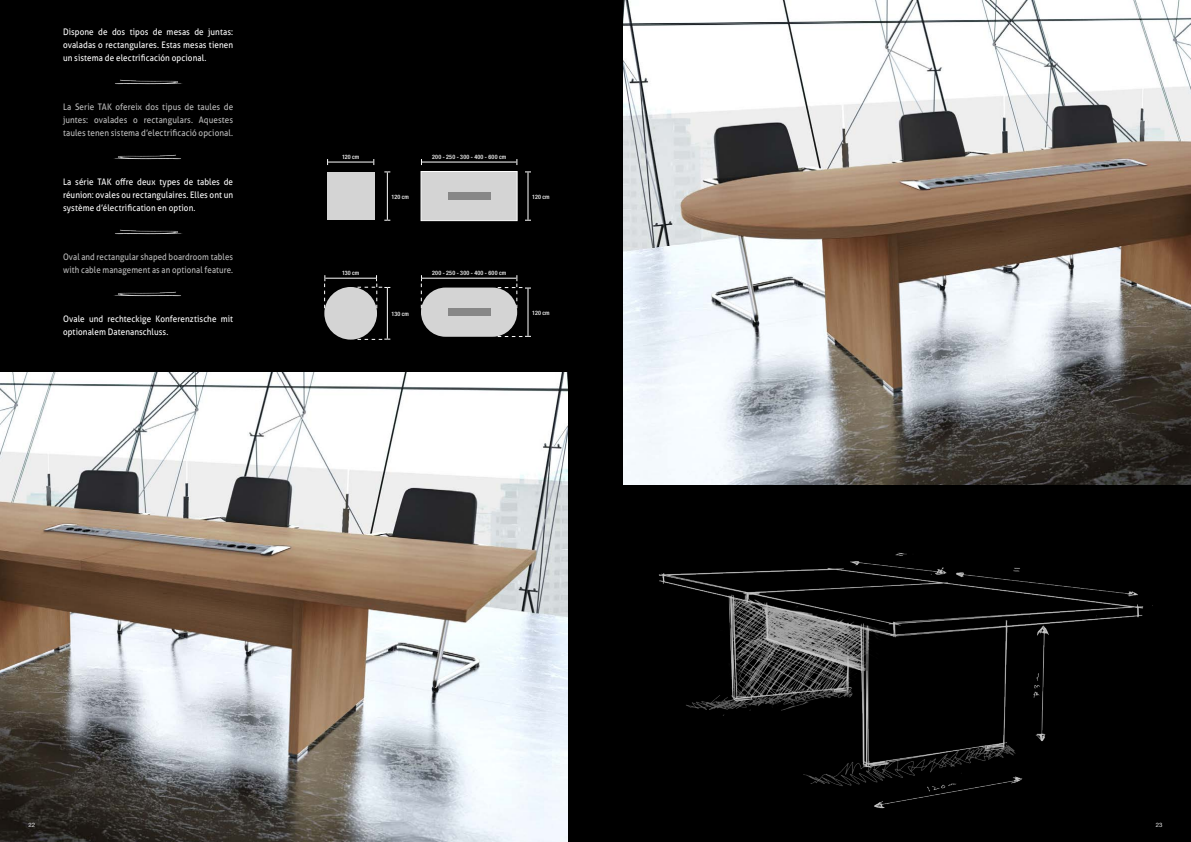
<style>
.page{position:relative;width:1191px;height:842px;background:#000}
.page>*{position:absolute;margin:0;border:0;box-sizing:border-box;transform-origin:0 0}
.t1{font:9px/13px "Aller";letter-spacing:.01em;color:#fff;text-align:justify;scale:.9 1}
.t2{font:9px/13px "Aller";letter-spacing:.01em;color:#bcbcbc;text-align:justify;scale:.9 1}
.t3{font:9px/13px "Aller";letter-spacing:.01em;color:#bcbcbc;scale:.88 1}
.t4{font:500 condensed 6px "Helvetica Neue LT Std";letter-spacing:.03em;color:#fff}
.t5{font:6px "Helvetica Neue LT Std";color:#ededed}
</style>
<div class="page">
<img style="left:623px;top:459px;width:530px;height:350px">
<img style="left:0;top:373px;width:567px;height:469px">
<img style="left:624px;top:0;width:567px;height:485px">
<hr style="left:528px;top:172px;width:1px;height:48px;background:#fff">
<hr style="left:387px;top:172px;width:1px;height:48px;background:#fff">
<hr style="left:528px;top:289px;width:1px;height:47px;background:#fff">
<hr style="left:387px;top:288px;width:1px;height:51px;background:#fff">
<hr style="left:422px;top:162px;width:94px;height:1px;background:#fff">
<hr style="left:328px;top:162px;width:45px;height:1px;background:#fff">
<hr style="left:325px;top:278px;width:51px;height:1px;background:#fff">
<hr style="left:422px;top:278px;width:94px;height:1px;background:#fff">
<div style="left:324px;top:287px;width:53px;height:53px;background:#d4d4d4;border-radius:50%"></div>
<div style="left:421px;top:171px;width:96px;height:50px;background:#d4d4d4;border:1px solid #fff"></div>
<div style="left:448px;top:192px;width:42px;height:8px;background:#878787"></div>
<div style="left:421px;top:288px;width:96px;height:49px;background:#d4d4d4;border-radius:25px"></div>
<div style="left:448px;top:308px;width:42px;height:8px;background:#878787"></div>
<svg style="left:421px;top:275px;width:1px;height:33px"></svg>
<svg style="left:324px;top:275px;width:1px;height:33px"></svg>
<svg style="left:498px;top:275px;width:33px;height:33px"></svg>
<svg style="left:498px;top:336px;width:33px;height:1px"></svg>
<svg style="left:357px;top:275px;width:33px;height:33px"></svg>
<svg style="left:357px;top:339px;width:33px;height:1px"></svg>
<div style="left:327px;top:172px;width:47px;height:48px;background:#d4d4d4"></div>
<img style="left:115px;top:79px;width:67px;height:6px">
<img style="left:114px;top:154px;width:67px;height:6px">
<img style="left:115px;top:229px;width:67px;height:6px">
<img style="left:114px;top:291px;width:67px;height:6px">
<p class="t1" style="left:63px;top:25px;width:190px">Dispone de dos tipos de mesas de juntas: ovaladas o rectangulares. Estas mesas tienen un sistema de electrificación opcional.</p>
<p class="t2" style="left:63px;top:100px;width:190px">La Serie TAK ofereix dos tipus de taules de juntes: ovalades o rectangulars. Aquestes taules tenen sistema d’electrificació opcional.</p>
<p class="t1" style="left:63px;top:175px;width:190px">La série TAK offre deux types de tables de réunion: ovales ou rectangulaires. Elles ont un système d’électrification en option.</p>
<p class="t3" style="left:63px;top:250px;width:195px">Oval and rectangular shaped boardroom tables with cable management as an optional feature.</p>
<p class="t1" style="left:63px;top:312px;width:190px">Ovale und rechteckige Konferenztische mit optionalem Datenanschluss.</p>
<p class="t4" style="left:342px;top:154px;width:19px">120 cm</p>
<p class="t4" style="left:432px;top:154px;width:76px">200 - 250 - 300 - 400 - 600 cm</p>
<p class="t4" style="left:391px;top:193px;width:19px">120 cm</p>
<p class="t4" style="left:532px;top:193px;width:19px">120 cm</p>
<p class="t4" style="left:342px;top:270px;width:19px">130 cm</p>
<p class="t4" style="left:432px;top:270px;width:76px">200 - 250 - 300 - 400 - 600 cm</p>
<p class="t4" style="left:391px;top:311px;width:19px">130 cm</p>
<p class="t4" style="left:532px;top:310px;width:19px">120 cm</p>
<p class="t5" style="left:28px;top:821px;width:8px">22</p>
<p class="t5" style="left:1155px;top:821px;width:8px">23</p>
</div>
